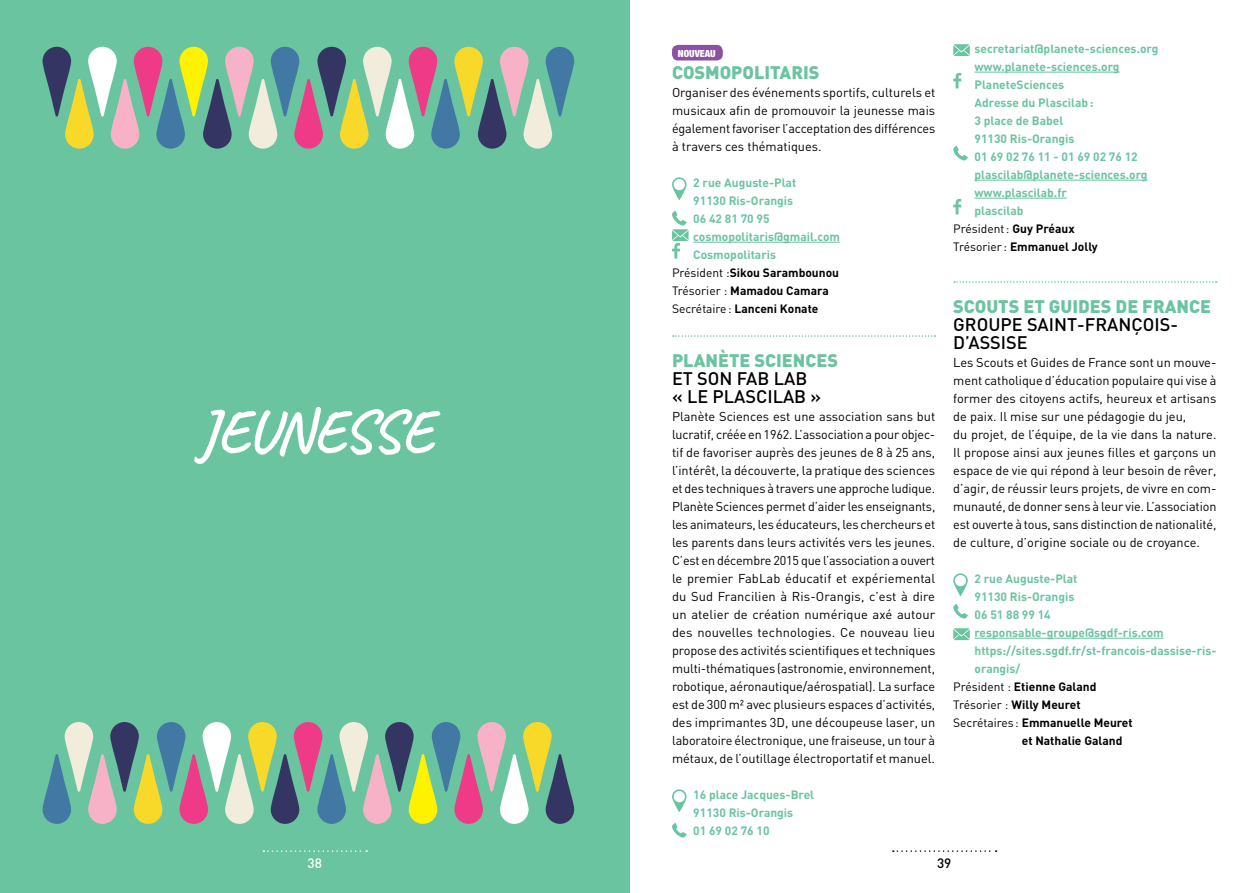
<style>
.page{position:relative;width:1259px;height:893px;background:#fff}
.page>*{position:absolute;margin:0;border:0;box-sizing:border-box;transform-origin:0 0}
.t1{font:700 59.85px "Caveat";letter-spacing:-.015em;color:#fff}
.t2{font:500 18px/18px "DIN";color:#000}
.t3{font:900 18px "DIN";color:#6ac4a0}
.t4{font:500 13.5px "DIN";color:#fff}
.t5{font:500 13.5px "DIN";color:#000}
.t6{font:12.75px/18px "DIN";color:#000;text-align:justify}
.t7{font:700 12px/18px "DIN";color:#6ac4a0}
.t8{font:700 12px "DIN";color:#000}
.t9{font:12px "DIN";color:#000}
.t10{font:900 condensed 9.9px "Helvetica Neue";color:#fff}
.s1{font-weight:400}
.s2{font-weight:700}
</style>
<div class="page">
<hr style="left:693px;top:242px;width:147px;height:1px;background:#6ac4a0">
<svg style="left:673px;top:335px;width:262px;height:2px"></svg>
<div style="left:672px;top:45px;width:51px;height:16px;background:#8c52a1;border-radius:6px"></div>
<svg style="left:672px;top:177px;width:14px;height:23px"></svg>
<svg style="left:672px;top:211px;width:16px;height:48px"></svg>
<svg style="left:672px;top:789px;width:14px;height:23px"></svg>
<svg style="left:672px;top:823px;width:14px;height:14px"></svg>
<hr style="left:974px;top:72px;width:145px;height:1px;background:#6ac4a0">
<hr style="left:974px;top:180px;width:173px;height:1px;background:#6ac4a0">
<hr style="left:974px;top:198px;width:93px;height:1px;background:#6ac4a0">
<svg style="left:954px;top:281px;width:262px;height:2px"></svg>
<hr style="left:974px;top:638px;width:189px;height:1px;background:#6ac4a0">
<svg style="left:953px;top:44px;width:16px;height:12px"></svg>
<svg style="left:953px;top:73px;width:8px;height:15px"></svg>
<svg style="left:953px;top:146px;width:15px;height:14px"></svg>
<svg style="left:953px;top:199px;width:8px;height:15px"></svg>
<svg style="left:953px;top:573px;width:14px;height:23px"></svg>
<svg style="left:953px;top:604px;width:15px;height:15px"></svg>
<svg style="left:953px;top:628px;width:16px;height:12px"></svg>
<div style="left:0;top:0;width:629px;height:893px;background:#6ac4a0"></div>
<svg style="left:43px;top:47px;width:531px;height:102px"></svg>
<svg style="left:43px;top:722px;width:531px;height:102px"></svg>
<svg style="left:893px;top:850px;width:103px;height:2px"></svg>
<svg style="left:263px;top:850px;width:104px;height:2px"></svg>
<h1 class="t1" style="left:198px;top:394px;width:237px">JEUNESSE</h1>
<p class="t10" style="left:678px;top:47px;width:39px">NOUVEAU</p>
<h2 class="t3" style="left:672px;top:60px;width:149px">COSMOPOLITARIS</h2>
<p class="t6" style="left:672px;top:83px;width:265px">Organiser des événements sportifs, culturels et musicaux afin de promouvoir la jeunesse mais également favoriser l’acceptation des différences à travers ces thématiques.</p>
<p class="t7" style="left:693px;top:173px;width:104px">2 rue Auguste-Plat</p>
<p class="t7" style="left:693px;top:191px;width:101px">91130 Ris-Orangis</p>
<p class="t7" style="left:693px;top:209px;width:78px">06 42 81 70 95</p>
<p class="t7" style="left:693px;top:227px;width:148px">cosmopolitaris@gmail.com</p>
<p class="t7" style="left:693px;top:245px;width:84px">Cosmopolitaris</p>
<p class="t8" style="left:672px;top:264px;width:169px"><span class="s1">Président :</span>Sikou Sarambounou</p>
<p class="t8" style="left:672px;top:282px;width:158px"><span class="s1">Trésorier :</span> Mamadou Camara</p>
<p class="t8" style="left:672px;top:300px;width:148px"><span class="s1">Secrétaire:</span> Lanceni Konate</p>
<h2 class="t3" style="left:672px;top:348px;width:167px">PLANÈTE SCIENCES</h2>
<h2 class="t2" style="left:672px;top:368px;width:151px">ET SON FAB LAB « LE PLASCILAB »</h2>
<p class="t6" style="left:672px;top:407px;width:265px">Planète Sciences est une association sans but lucratif, créée en 1962. L’association a pour objec&shy;tif de favoriser auprès des jeunes de 8 à 25 ans, l’intérêt, la découverte, la pratique des sciences et des techniques à travers une approche ludique.<br>Planète Sciences permet d’aider les enseignants, les animateurs, les éducateurs, les chercheurs et les parents dans leurs activités vers les jeunes.<br>C’est en décembre 2015 que l’association a ouvert le premier FabLab éducatif et expériemental du Sud Francilien à Ris-Orangis, c’est à dire un atelier de création numérique axé autour des nouvelles technologies. Ce nouveau lieu propose des activités scientifiques et techniques multi-thématiques (astronomie, environnement, robotique, aéronautique/aérospatial). La surface est de 300 m² avec plusieurs espaces d’activités, des imprimantes 3D, une découpeuse laser, un laboratoire électronique, une fraiseuse, un tour à métaux, de l’outillage électroportatif et manuel.</p>
<p class="t7" style="left:693px;top:785px;width:122px">16 place Jacques-Brel<br>91130 Ris-Orangis<br>01 69 02 76 10</p>
<p class="t7" style="left:974px;top:39px;width:185px">secretariat@planete-sciences.org</p>
<p class="t7" style="left:974px;top:57px;width:146px">www.planete-sciences.org</p>
<p class="t7" style="left:974px;top:75px;width:91px">PlaneteSciences</p>
<p class="t7" style="left:974px;top:93px;width:120px">Adresse du Plascilab:</p>
<p class="t7" style="left:974px;top:111px;width:90px">3 place de Babel</p>
<p class="t7" style="left:974px;top:129px;width:101px">91130 Ris-Orangis</p>
<p class="t7" style="left:974px;top:147px;width:165px">01 69 02 76 11 - 01 69 02 76 12</p>
<p class="t7" style="left:974px;top:165px;width:174px">plascilab@planete-sciences.org</p>
<p class="t7" style="left:974px;top:183px;width:94px">www.plascilab.fr</p>
<p class="t7" style="left:974px;top:201px;width:51px">plascilab</p>
<p class="t9" style="left:953px;top:221px;width:123px">Président: <span class="s2">Guy Préaux</span></p>
<p class="t8" style="left:953px;top:238px;width:146px"><span class="s1">Trésorier :</span> Emmanuel Jolly</p>
<h2 class="t3" style="left:953px;top:294px;width:259px">SCOUTS ET GUIDES DE FRANCE</h2>
<h2 class="t2" style="left:953px;top:314px;width:226px">GROUPE SAINT-FRANÇOIS-<br>D’ASSISE</h2>
<p class="t6" style="left:953px;top:353px;width:265px;text-align:left">Les Scouts et Guides de France sont un mouve&shy;ment catholique d’éducation populaire qui vise à former des citoyens actifs, heureux et artisans de paix. Il mise sur une pédagogie du jeu,<br>du projet, de l’équipe, de la vie dans la nature.<br>Il propose ainsi aux jeunes filles et garçons un espace de vie qui répond à leur besoin de rêver, d’agir, de réussir leurs projets, de vivre en com&shy;munauté, de donner sens à leur vie. L’association est ouverte à tous, sans distinction de nationalité, de culture, d’origine sociale ou de croyance.</p>
<p class="t7" style="left:974px;top:569px;width:104px">2 rue Auguste-Plat</p>
<p class="t7" style="left:974px;top:587px;width:101px">91130 Ris-Orangis</p>
<p class="t7" style="left:974px;top:605px;width:78px">06 51 88 99 14</p>
<p class="t7" style="left:974px;top:623px;width:191px">responsable-groupe@sgdf-ris.com</p>
<p class="t7" style="left:974px;top:641px;width:244px">https://sites.sgdf.fr/st-francois-dassise-ris-</p>
<p class="t7" style="left:974px;top:659px;width:47px">orangis/</p>
<p class="t8" style="left:953px;top:678px;width:145px"><span class="s1">Président :</span> Etienne Galand</p>
<p class="t8" style="left:953px;top:696px;width:129px"><span class="s1">Trésorier :</span> Willy Meuret</p>
<p class="t8" style="left:953px;top:714px;width:181px"><span class="s1">Secrétaires :</span> Emmanuelle Meuret</p>
<p class="t8" style="left:1021px;top:732px;width:102px">et Nathalie Galand</p>
<p class="t4" style="left:307px;top:854px;width:16px">38</p>
<p class="t5" style="left:937px;top:854px;width:16px">39</p>
</div>
